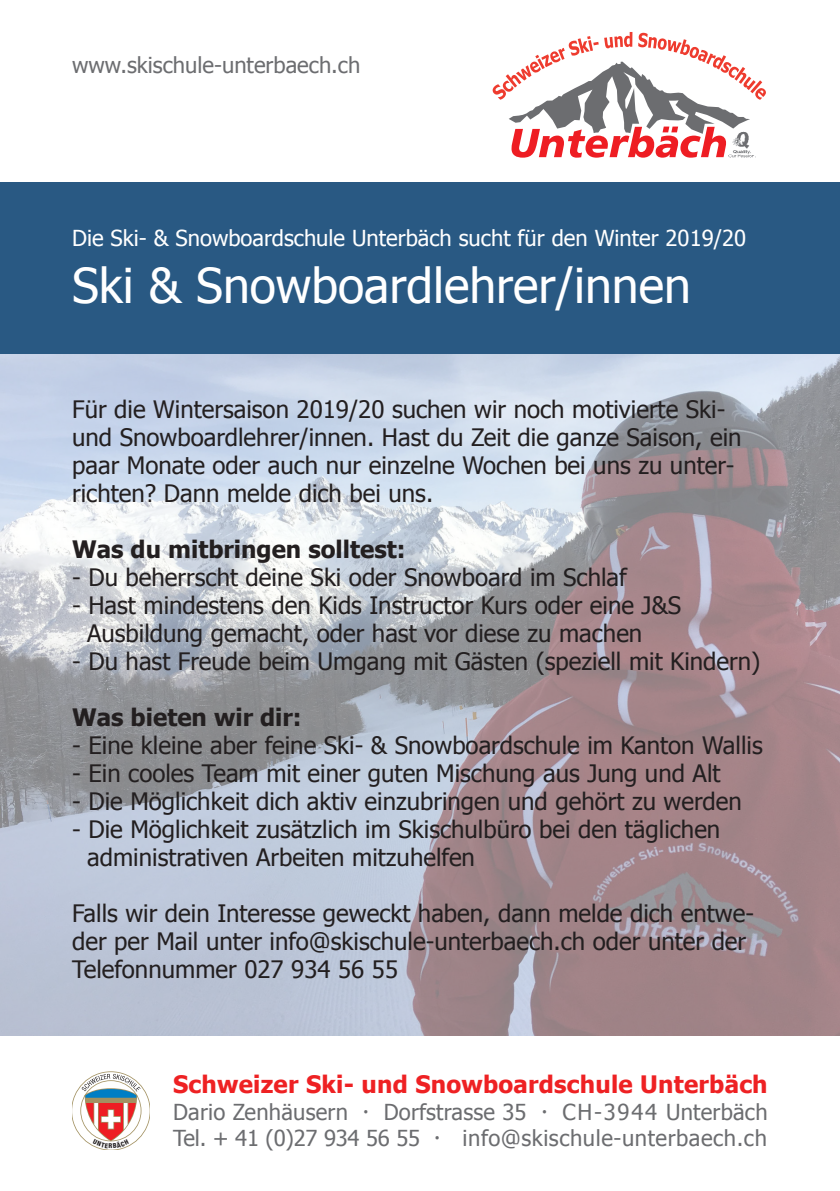
<style>
.page{position:relative;width:840px;height:1191px;background:#fff}
.page>*{position:absolute;margin:0;border:0;box-sizing:border-box;transform-origin:0 0}
.t1{font:48px "Tahoma";color:#fff}
.t2{font:24px/28px "Tahoma";color:#231f20}
.t3{font:700 24px "Tahoma";letter-spacing:.01em;color:#ee2123}
.t4{font:700 24px "Tahoma";color:#231f20}
.t5{font:22px "Tahoma";letter-spacing:.01em;color:#6c6d70}
.t6{font:22px "Tahoma";color:#fff}
.t7{font:22px "Tahoma";letter-spacing:-.01em;color:#6c6d70}
</style>
<div class="page">
<img style="left:0;top:353px;width:839px;height:683px">
<svg style="left:492px;top:32px;width:273px;height:126px"></svg>
<img style="left:728px;top:131px;width:27px;height:27px">
<div style="left:0;top:182px;width:839px;height:171px;background:#295983"></div>
<svg style="left:80px;top:1073px;width:61px;height:75px"></svg>
<p class="t5" style="left:72px;top:50px;width:290px">www.skischule-unterbaech.ch</p>
<p class="t6" style="left:72px;top:223px;width:675px">Die Ski- &amp; Snowboardschule Unterbäch sucht für den Winter 2019/20</p>
<h1 class="t1" style="left:72px;top:253px;width:620px">Ski &amp; Snowboardlehrer/innen</h1>
<p class="t2" style="left:72px;top:394px;width:670px">Für die Wintersaison 2019/20 suchen wir noch motivierte Ski&shy;und Snowboardlehrer/innen. Hast du Zeit die ganze Saison, ein paar Monate oder auch nur einzelne Wochen bei uns zu unter&shy;richten? Dann melde dich bei uns.</p>
<p class="t4" style="left:72px;top:532px;width:334px">Was du mitbringen solltest:</p>
<p class="t2" style="left:72px;top:562px;width:556px">- Du beherrscht deine Ski oder Snowboard im Schlaf</p>
<p class="t2" style="left:87px;top:590px;width:595px;text-indent:-15px">- Hast mindestens den Kids Instructor Kurs oder eine J&amp;S<br>Ausbildung gemacht, oder hast vor diese zu machen</p>
<p class="t2" style="left:72px;top:646px;width:689px">- Du hast Freude beim Umgang mit Gästen (speziell mit Kindern)</p>
<p class="t4" style="left:72px;top:701px;width:231px">Was bieten wir dir:</p>
<p class="t2" style="left:72px;top:730px;width:691px">- Eine kleine aber feine Ski- &amp; Snowboardschule im Kanton Wallis</p>
<p class="t2" style="left:72px;top:758px;width:649px">- Ein cooles Team mit einer guten Mischung aus Jung und Alt</p>
<p class="t2" style="left:72px;top:786px;width:670px">- Die Möglichkeit dich aktiv einzubringen und gehört zu werden</p>
<p class="t2" style="left:87px;top:814px;width:634px;text-indent:-15px">- Die Möglichkeit zusätzlich im Skischulbüro bei den täglichen administrativen Arbeiten mitzuhelfen</p>
<p class="t2" style="left:72px;top:898px;width:683px">Falls wir dein Interesse geweckt haben, dann melde dich entwe&shy;der per Mail unter info@skischule-unterbaech.ch oder unter der<br>Telefonnummer 027 934 56 55</p>
<p class="t3" style="left:173px;top:1067px;width:595px">Schweizer Ski- und Snowboardschule Unterbäch</p>
<p class="t5" style="left:173px;top:1097px;width:176px">Dario Zenhäusern</p>
<p class="t5" style="left:383px;top:1097px;width:144px">Dorfstrasse 35</p>
<p class="t5" style="left:562px;top:1097px;width:206px">CH-3944 Unterbäch</p>
<p class="t7" style="left:173px;top:1123px;width:248px">Tel. + 41 (0)27 934 56 55</p>
<p class="t5" style="left:462px;top:1123px;width:305px">info@skischule-unterbaech.ch</p>
</div>
